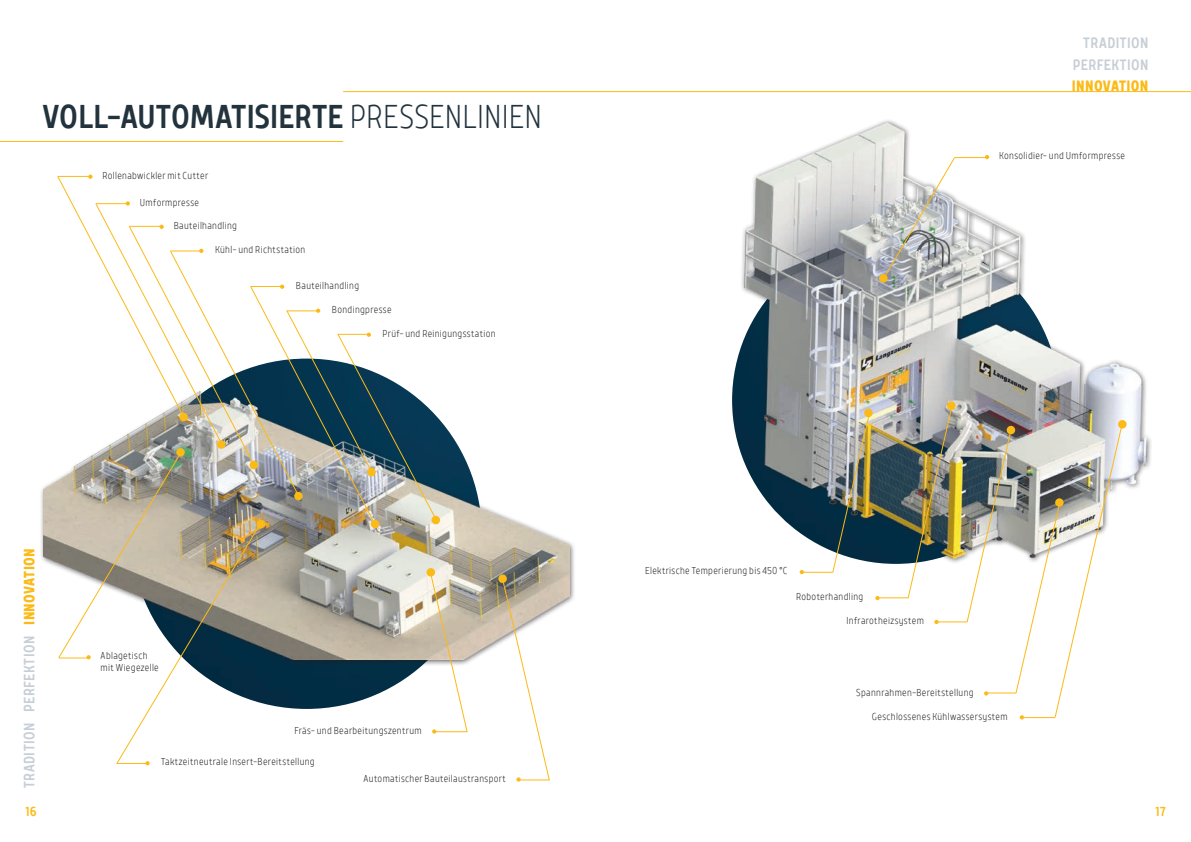
<style>
.page{position:relative;width:1191px;height:842px;background:#fff}
.page>*{position:absolute;margin:0;border:0;box-sizing:border-box;transform-origin:0 0}
.t1{font:500 33px "TT Teds";letter-spacing:.005em;color:#22333e}
.t2{font:500 15px/21.3px "TT Teds";letter-spacing:.025em;color:#c7cfd6;text-align:right}
.t3{font:700 15px "TT Teds";letter-spacing:.025em;color:#fcba17}
.t4{font:500 13px "TT Teds";color:#fcba17}
.t5{font:300 10px/12px "TT Teds";letter-spacing:.035em;color:#231f20}
.s1{font-weight:300}
.s2{font-weight:700;color:#fcba17}
</style>
<div class="page">
<img style="left:732px;top:120px;width:419px;height:455px">
<svg style="left:883px;top:157px;width:72px;height:122px"></svg>
<hr style="left:954px;top:157px;width:31px;height:1px;background:#fcba17">
<hr style="left:801px;top:572px;width:31px;height:1px;background:#fcba17">
<hr style="left:877px;top:598px;width:31px;height:1px;background:#fcba17">
<hr style="left:935px;top:622px;width:31px;height:1px;background:#fcba17">
<div style="left:39px;top:387px;width:537px;height:279px;background:#231f20;opacity:.75"></div>
<img style="left:44px;top:387px;width:525px;height:273px">
<div style="left:498px;top:574px;width:9px;height:9px;background:#fcba17;border-radius:50%"></div>
<svg style="left:57px;top:175px;width:411px;height:590px"></svg>
<svg style="left:502px;top:579px;width:48px;height:203px"></svg>
<hr style="left:58px;top:176px;width:31px;height:1px;background:#fcba17">
<hr style="left:96px;top:203px;width:31px;height:1px;background:#fcba17">
<hr style="left:129px;top:226px;width:31px;height:1px;background:#fcba17">
<hr style="left:170px;top:251px;width:31px;height:1px;background:#fcba17">
<hr style="left:251px;top:286px;width:31px;height:1px;background:#fcba17">
<hr style="left:287px;top:311px;width:31px;height:1px;background:#fcba17">
<hr style="left:338px;top:334px;width:31px;height:1px;background:#fcba17">
<hr style="left:436px;top:731px;width:31px;height:1px;background:#fcba17">
<hr style="left:518px;top:780px;width:31px;height:1px;background:#fcba17">
<hr style="left:59px;top:658px;width:31px;height:1px;background:#fcba17">
<hr style="left:117px;top:763px;width:31px;height:1px;background:#fcba17">
<svg style="left:985px;top:155px;width:4px;height:4px"></svg>
<svg style="left:799px;top:570px;width:5px;height:4px"></svg>
<svg style="left:875px;top:596px;width:4px;height:4px"></svg>
<svg style="left:934px;top:620px;width:4px;height:4px"></svg>
<div style="left:879px;top:274px;width:8px;height:9px;background:#fcba17;border-radius:50%"></div>
<div style="left:864px;top:409px;width:8px;height:8px;background:#fcba17;border-radius:50%"></div>
<div style="left:947px;top:401px;width:8px;height:9px;background:#fcba17;border-radius:50%"></div>
<div style="left:1118px;top:420px;width:8px;height:9px;background:#fcba17;border-radius:50%"></div>
<img style="left:832px;top:412px;width:38px;height:161px">
<img style="left:907px;top:406px;width:45px;height:193px">
<svg style="left:966px;top:423px;width:156px;height:296px"></svg>
<hr style="left:343px;top:91px;width:848px;height:1px;background:#fcba17">
<hr style="left:0;top:141px;width:343px;height:1px;background:#fcba17">
<h1 class="t1" style="left:43px;top:95px;width:501px">VOLL-AUTOMATISIERTE <span class="s1">PRESSENLINIEN</span></h1>
<p class="t5" style="left:102px;top:169px;width:107px">Rollenabwickler mit Cutter</p>
<p class="t5" style="left:140px;top:196px;width:61px">Umformpresse</p>
<p class="t5" style="left:174px;top:220px;width:65px">Bauteilhandling</p>
<p class="t5" style="left:215px;top:244px;width:92px">Kühl- und Richtstation</p>
<p class="t5" style="left:296px;top:279px;width:65px">Bauteilhandling</p>
<p class="t5" style="left:332px;top:303px;width:61px">Bondingpresse</p>
<p class="t5" style="left:382px;top:327px;width:114px">Prüf- und Reinigungsstation</p>
<h2 class="t2" style="left:19px;top:788px;width:241px;rotate:-90deg">TRADITION PERFEKTION <span class="s2">INNOVATION</span></h2>
<p class="t5" style="left:101px;top:650px;width:60px">Ablagetisch mit Wiegezelle</p>
<p class="t5" style="left:294px;top:724px;width:129px">Fräs- und Bearbeitungszentrum</p>
<p class="t5" style="left:363px;top:772px;width:144px">Automatischer Bauteilaustransport</p>
<p class="t5" style="left:161px;top:756px;width:155px">Taktzeitneutrale Insert-Bereitstellung</p>
<h2 class="t2" style="left:1072px;top:33px;width:77px">TRADITION<br>PERFEKTION</h2>
<h2 class="t3" style="left:1071px;top:76px;width:78px">INNOVATION</h2>
<p class="t5" style="left:999px;top:150px;width:127px">Konsolidier- und Umformpresse</p>
<p class="t5" style="left:645px;top:565px;width:144px">Elektrische Temperierung bis 450 °C</p>
<p class="t5" style="left:796px;top:591px;width:69px">Roboterhandling</p>
<p class="t5" style="left:846px;top:615px;width:79px">Infrarotheizsystem</p>
<p class="t5" style="left:856px;top:686px;width:119px">Spannrahmen-Bereitstellung</p>
<p class="t5" style="left:872px;top:710px;width:137px">Geschlossenes Kühlwassersystem</p>
<h3 class="t4" style="left:26px;top:803px;width:13px">16</h3>
<h3 class="t4" style="left:1155px;top:803px;width:11px">17</h3>
</div>
